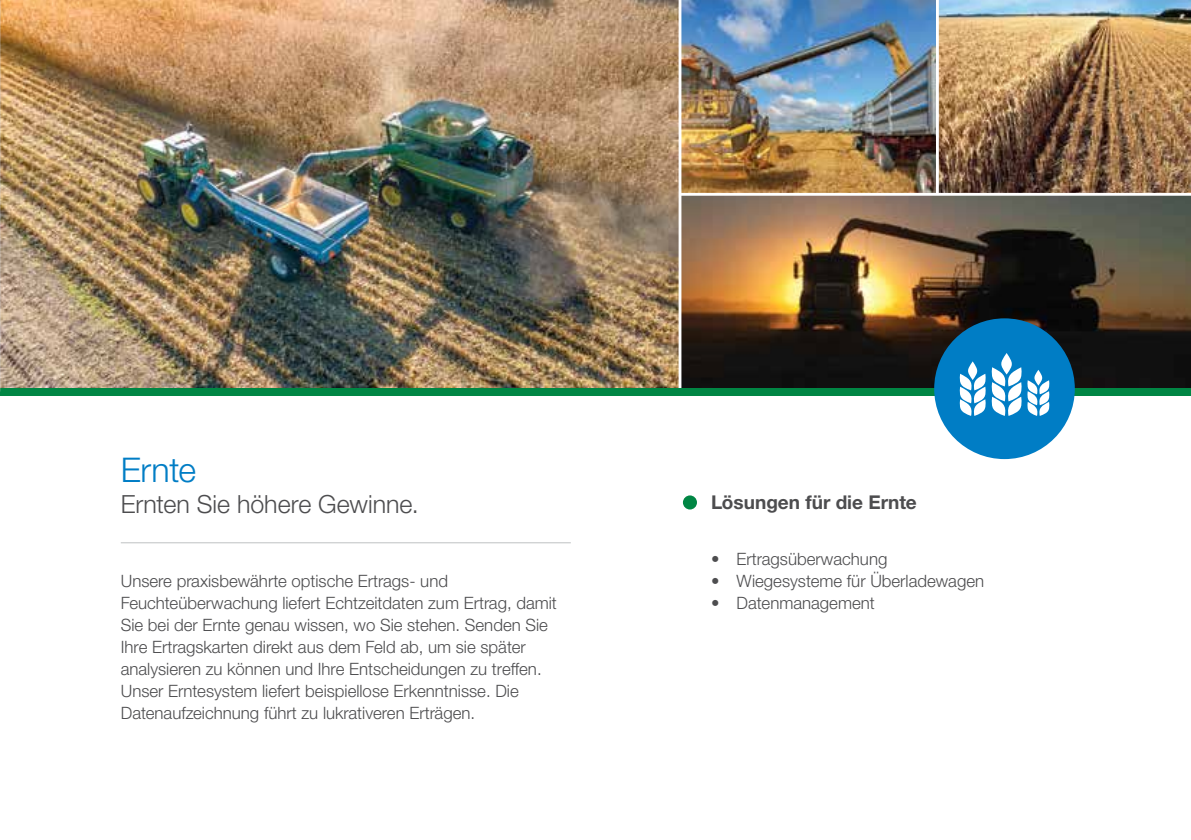
<style>
.page{position:relative;width:1191px;height:840px;background:#fff}
.page>*{position:absolute;margin:0;border:0;box-sizing:border-box;transform-origin:0 0}
.t1{font:300 34px "Helvetica Neue LTW1 G";letter-spacing:-.01em;color:#007dc5}
.t2{font:300 25px "Helvetica Neue LTW1 G";color:#4d4d4f}
.t3{font:700 19px "Helvetica Neue LTW1 G";color:#4d4d4f}
.t4{font:300 17px/22px "Helvetica Neue LTW1 G";color:#4d4d4f}
</style>
<div class="page">
<img style="left:1px;top:0;width:677px;height:388px">
<img style="left:681px;top:0;width:255px;height:193px">
<img style="left:681px;top:196px;width:510px;height:192px">
<img style="left:938px;top:0;width:253px;height:193px">
<div style="left:0;top:388px;width:1191px;height:7px;background:#008644"></div>
<div style="left:934px;top:318px;width:140px;height:141px;background:#007dc5;border-radius:50%"></div>
<img style="left:0;top:195px;width:1px;height:194px">
<img style="left:0;top:0;width:1px;height:195px">
<svg style="left:959px;top:353px;width:91px;height:62px"></svg>
<hr style="left:121px;top:541px;width:450px;height:2px;background:#d1d3d4">
<div style="left:683px;top:495px;width:14px;height:14px;background:#008644;border-radius:50%"></div>
<h1 class="t1" style="left:121px;top:448px;width:77px">Ernte</h1>
<h2 class="t2" style="left:121px;top:488px;width:299px">Ernten Sie höhere Gewinne.</h2>
<p class="t4" style="left:121px;top:569px;width:437px">Unsere praxisbewährte optische Ertrags- und Feuchteüberwachung liefert Echtzeitdaten zum Ertrag, damit Sie bei der Ernte genau wissen, wo Sie stehen. Senden Sie Ihre Ertragskarten direkt aus dem Feld ab, um sie später analysieren zu können und Ihre Entscheidungen zu treffen.<br>Unser Erntesystem liefert beispiellose Erkenntnisse. Die Datenaufzeichnung führt zu lukrativeren Erträgen.</p>
<p class="t3" style="left:711px;top:490px;width:207px">Lösungen für die Ernte</p>
<p class="t4" style="left:711px;top:547px;width:178px">• Ertragsüberwachung</p>
<p class="t4" style="left:711px;top:569px;width:275px">• Wiegesysteme für Überladewagen</p>
<p class="t4" style="left:711px;top:591px;width:165px">• Datenmanagement</p>
</div>
